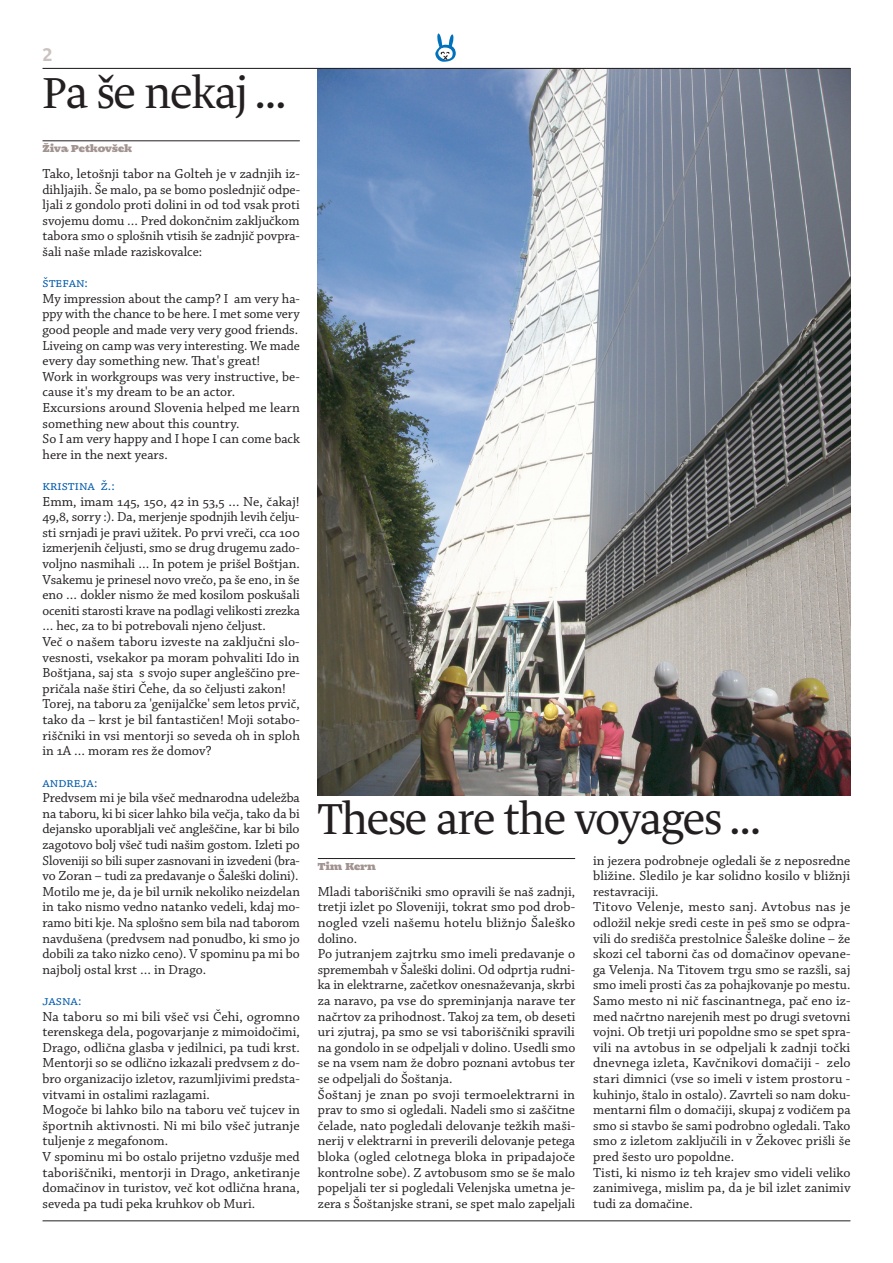
<style>
.page{position:relative;width:893px;height:1263px;background:#fff}
.page>*{position:absolute;margin:0;border:0;box-sizing:border-box;transform-origin:0 0}
.t1{font:45px "Dnevnik Tekst";letter-spacing:-.03em;color:#231f20}
.t2{font:700 18px "Parisine";color:#cac2bf}
.t3{font:13.8px/15.6px "Chaparral Pro";color:#231f20}
.t4{font:13.8px "Chaparral Pro";color:#015aaa}
.t5{font:10.5px "Dnevnik Rubrika";color:#a19390}
</style>
<div class="page">
<svg style="left:435px;top:33px;width:21px;height:29px"></svg>
<hr style="left:43px;top:1220px;width:807px;height:1px;background:#231f20">
<hr style="left:43px;top:140px;width:257px;height:1px;background:#231f20">
<hr style="left:318px;top:858px;width:257px;height:1px;background:#231f20">
<img style="left:318px;top:69px;width:532px;height:726px">
<hr style="left:43px;top:68px;width:807px;height:1px;background:#231f20">
<h2 class="t2" style="left:43px;top:44px;width:12px">2</h2>
<h1 class="t1" style="left:43px;top:68px;width:245px">Pa še nekaj ...</h1>
<p class="t5" style="left:43px;top:143px;width:91px">Živa Petkovš ek</p>
<p class="t3" style="left:43px;top:166px;width:259px;text-align:justify">Tako, letošnji tabor na Golteh je v zadnjih iz&shy;dihljajih. Še malo, pa se bomo poslednjič odpe&shy;ljali z gondolo proti dolini in od tod vsak proti svojemu domu … Pred dokončnim zaključkom tabora smo o splošnih vtisih še zadnjič povpra&shy;šali naše mlade raziskovalce:</p>
<p class="t4" style="left:43px;top:275px;width:47px">Štefan:</p>
<p class="t3" style="left:43px;top:291px;width:259px">My impression about the camp? I am very ha&shy;ppy with the chance to be here. I met some very good people and made very very good friends.<br>Liveing on camp was very interesting. We made every day something new. That's great!<br>Work in workgroups was very instructive, be&shy;cause it's my dream to be an actor.<br>Excursions around Slovenia helped me learn something new about this country.<br>So I am very happy and I hope I can come back here in the next years.</p>
<p class="t4" style="left:43px;top:478px;width:74px">Kristina Ž.:</p>
<p class="t3" style="left:43px;top:494px;width:259px">Emm, imam 145, 150, 42 in 53,5 … Ne, čakaj!<br>49,8, sorry :). Da, merjenje spodnjih levih čelju&shy;sti srnjadi je pravi užitek. Po prvi vreči, cca 100 izmerjenih čeljusti, smo se drug drugemu zado&shy;voljno nasmihali … In potem je prišel Boštjan.<br>Vsakemu je prinesel novo vrečo, pa še eno, in še eno … dokler nismo že med kosilom poskušali oceniti starosti krave na podlagi velikosti zrezka … hec, za to bi potrebovali njeno čeljust.<br>Več o našem taboru izveste na zaključni slo&shy;vesnosti, vsekakor pa moram pohvaliti Ido in Boštjana, saj sta s svojo super angleščino pre&shy;pričala naše štiri Čehe, da so čeljusti zakon!<br>Torej, na taboru za 'genijalčke' sem letos prvič, tako da – krst je bil fantastičen! Moji sotabo&shy;riščniki in vsi mentorji so seveda oh in sploh in 1A … moram res že domov?</p>
<p class="t4" style="left:43px;top:774px;width:57px">Andreja:</p>
<p class="t3" style="left:43px;top:790px;width:259px;text-align:justify">Predvsem mi je bila všeč mednarodna udeležba na taboru, ki bi sicer lahko bila večja, tako da bi dejansko uporabljali več angleščine, kar bi bilo zagotovo bolj všeč tudi našim gostom. Izleti po Sloveniji so bili super zasnovani in izvedeni (bra&shy;vo Zoran – tudi za predavanje o Šaleški dolini).<br>Motilo me je, da je bil urnik nekoliko neizdelan in tako nismo vedno natanko vedeli, kdaj mo&shy;ramo biti kje. Na splošno sem bila nad taborom navdušena (predvsem nad ponudbo, ki smo jo dobili za tako nizko ceno). V spominu pa mi bo najbolj ostal krst … in Drago.</p>
<p class="t4" style="left:43px;top:993px;width:41px">Jasna:</p>
<p class="t3" style="left:43px;top:1009px;width:259px">Na taboru so mi bili všeč vsi Čehi, ogromno terenskega dela, pogovarjanje z mimoidočimi, Drago, odlična glasba v jedilnici, pa tudi krst.<br>Mentorji so se odlično izkazali predvsem z do&shy;bro organizacijo izletov, razumljivimi predsta&shy;vitvami in ostalimi razlagami.<br>Mogoče bi lahko bilo na taboru več tujcev in športnih aktivnosti. Ni mi bilo všeč jutranje tuljenje z megafonom.<br>V spominu mi bo ostalo prijetno vzdušje med taboriščniki, mentorji in Drago, anketiranje domačinov in turistov, več kot odlična hrana, seveda pa tudi peka kruhkov ob Muri.</p>
<h1 class="t1" style="left:318px;top:794px;width:444px">These are the voyages ...</h1>
<p class="t5" style="left:318px;top:860px;width:60px">Tim Kern</p>
<p class="t3" style="left:318px;top:884px;width:259px">Mladi taboriščniki smo opravili še naš zadnji, tretji izlet po Sloveniji, tokrat smo pod drob&shy;nogled vzeli našemu hotelu bližnjo Šaleško dolino.<br>Po jutranjem zajtrku smo imeli predavanje o spremembah v Šaleški dolini. Od odprtja rudni&shy;ka in elektrarne, začetkov onesnaževanja, skrbi za naravo, pa vse do spreminjanja narave ter načrtov za prihodnost. Takoj za tem, ob deseti uri zjutraj, pa smo se vsi taboriščniki spravili na gondolo in se odpeljali v dolino. Usedli smo se na vsem nam že dobro poznani avtobus ter se odpeljali do Šoštanja.<br>Šoštanj je znan po svoji termoelektrarni in prav to smo si ogledali. Nadeli smo si zaščitne čelade, nato pogledali delovanje težkih maši&shy;nerij v elektrarni in preverili delovanje petega bloka (ogled celotnega bloka in pripadajoče kontrolne sobe). Z avtobusom smo se še malo popeljali ter si pogledali Velenjska umetna je&shy;zera s Šoštanjske strani, se spet malo zapeljali</p>
<p class="t3" style="left:593px;top:853px;width:259px">in jezera podrobneje ogledali še z neposredne bližine. Sledilo je kar solidno kosilo v bližnji restavraciji.<br>Titovo Velenje, mesto sanj. Avtobus nas je odložil nekje sredi ceste in peš smo se odpra&shy;vili do središča prestolnice Šaleške doline – že skozi cel taborni čas od domačinov opevane&shy;ga Velenja. Na Titovem trgu smo se razšli, saj smo imeli prosti čas za pohajkovanje po mestu.<br>Samo mesto ni nič fascinantnega, pač eno iz&shy;med načrtno narejenih mest po drugi svetovni vojni. Ob tretji uri popoldne smo se spet spra&shy;vili na avtobus in se odpeljali k zadnji točki dnevnega izleta, Kavčnikovi domačiji - zelo stari dimnici (vse so imeli v istem prostoru - kuhinjo, štalo in ostalo). Zavrteli so nam doku&shy;mentarni film o domačiji, skupaj z vodičem pa smo si stavbo še sami podrobno ogledali. Tako smo z izletom zaključili in v Žekovec prišli še pred šesto uro popoldne.<br>Tisti, ki nismo iz teh krajev smo videli veliko zanimivega, mislim pa, da je bil izlet zanimiv tudi za domačine.</p>
</div>
